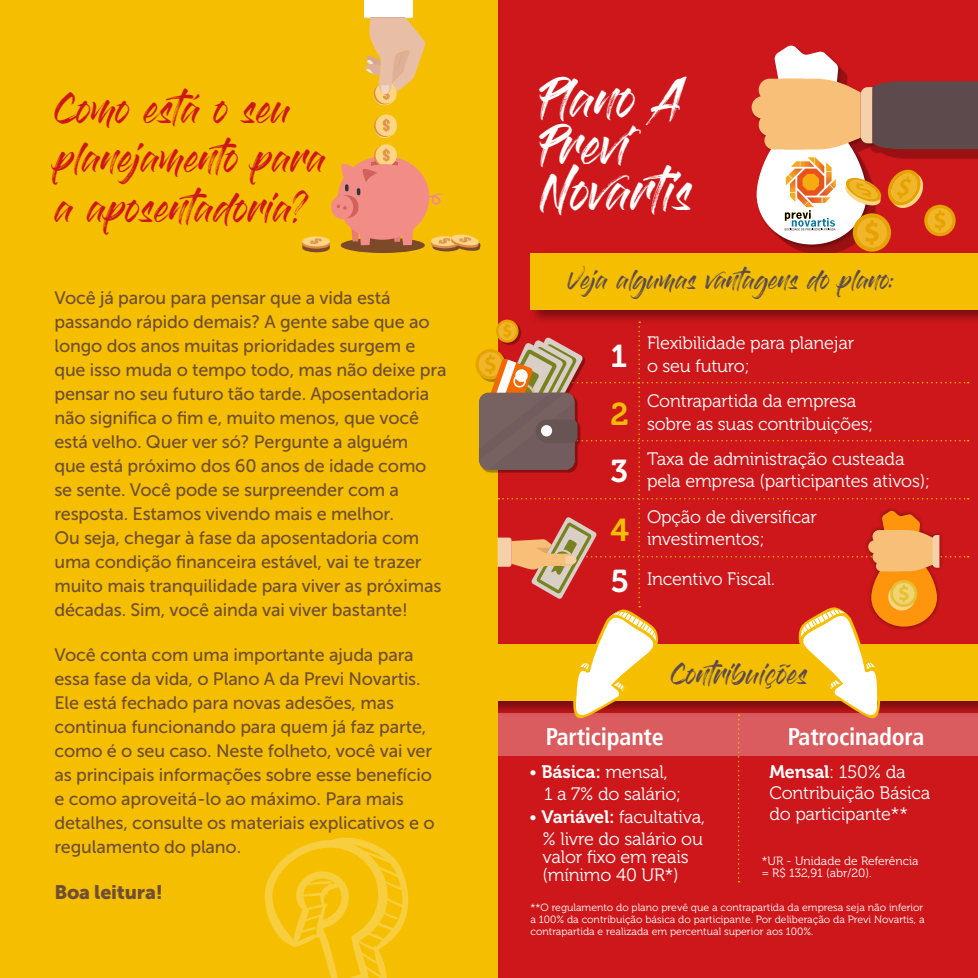
<style>
.page{position:relative;width:978px;height:978px;background:#fff}
.page>*{position:absolute;margin:0;border:0;box-sizing:border-box;transform-origin:0 0}
.t1{font:39px/46.5px "Gloss And Bloom";color:#fff}
.t2{font:31.5px "Museo 700";color:#fff}
.t3{font:31.5px "Museo 700";color:#f2bc00}
.t4{font:31.5px "Museo 700";color:#f5bf00}
.t5{font:30px/49.5px "Gloss And Bloom";color:#cd171a}
.t6{font:700 condensed 24px "Frutiger LT Std";letter-spacing:-.01em;color:#fff}
.t7{font:21px "Gloss And Bloom";color:#5c4a4d}
.t8{font:19.5px "Gloss And Bloom";color:#5c4a4d}
.t9{font:19.5px "Museo Sans 900";letter-spacing:-.01em;color:#704e34}
.t10{font:18px/24px "Museo Sans 500";letter-spacing:-.01em;color:#704e34}
.t11{font:18px/22.5px "Museo 300";letter-spacing:-.01em;color:#fff}
.t12{font:12px/12px "Museo 300";color:#fff}
.t13{font:10.5px/12px "Museo 300";color:#fff;text-align:justify}
.s1{font-family:"Museo 700"}
</style>
<div class="page">
<div style="left:498px;top:0;width:480px;height:978px;background:#cd171a"></div>
<div style="left:751px;top:45px;width:126px;height:204px;background:#000;opacity:.28"></div>
<div style="left:853px;top:213px;width:38px;height:39px;background:#e6a300;border-radius:50%"></div>
<div style="left:857px;top:217px;width:30px;height:31px;background:#f0b529;border-radius:50%"></div>
<svg style="left:752px;top:45px;width:226px;height:200px"></svg>
<div style="left:528px;top:251px;width:450px;height:74px;background:#000;opacity:.43"></div>
<div style="left:531px;top:253px;width:447px;height:56px;background:#f5bf00"></div>
<div style="left:0;top:0;width:498px;height:978px;background:#f5bf00"></div>
<svg style="left:341px;top:238px;width:84px;height:15px"></svg>
<div style="left:374px;top:145px;width:21px;height:22px;background:#ecab41;border-radius:50%"></div>
<div style="left:376px;top:144px;width:21px;height:22px;background:#fcd682;border-radius:50%"></div>
<div style="left:374px;top:115px;width:21px;height:22px;background:#ecac34;border-radius:50%"></div>
<svg style="left:376px;top:114px;width:21px;height:22px"></svg>
<svg style="left:374px;top:118px;width:23px;height:20px"></svg>
<svg style="left:302px;top:148px;width:179px;height:104px"></svg>
<svg style="left:364px;top:16px;width:62px;height:89px"></svg>
<div style="left:364px;top:0;width:49px;height:16px;background:#fff"></div>
<svg style="left:265px;top:837px;width:144px;height:141px"></svg>
<div style="left:475px;top:349px;width:30px;height:31px;background:#e6a300;border-radius:50%"></div>
<div style="left:496px;top:320px;width:23px;height:23px;background:#e6a300;border-radius:50%"></div>
<svg style="left:479px;top:322px;width:490px;height:560px"></svg>
<h3 class="t5" style="left:54px;top:88px;width:273px">Como está o seu planejamento para a aposentadoria?</h3>
<p class="t10" style="left:54px;top:286px;width:394px">Você já parou para pensar que a vida está passando rápido demais? A gente sabe que ao longo dos anos muitas prioridades surgem e que isso muda o tempo todo, mas não deixe pra pensar no seu futuro tão tarde. Aposentadoria não significa o fim e, muito menos, que você está velho. Quer ver só? Pergunte a alguém<br>que está próximo dos 60 anos de idade como se sente. Você pode se surpreender com a resposta. Estamos vivendo mais e melhor.<br>Ou seja, chegar à fase da aposentadoria com uma condição financeira estável, vai te trazer muito mais tranquilidade para viver as próximas décadas. Sim, você ainda vai viver bastante!</p>
<p class="t10" style="left:54px;top:643px;width:382px">Você conta com uma importante ajuda para essa fase da vida, o Plano A da Previ Novartis.<br>Ele está fechado para novas adesões, mas continua funcionando para quem já faz parte, como é o seu caso. Neste folheto, você vai ver as principais informações sobre esse benefício e como aproveitá-lo ao máximo. Para mais detalhes, consulte os materiais explicativos e o regulamento do plano.</p>
<p class="t9" style="left:54px;top:881px;width:110px">Boa leitura!</p>
<h1 class="t1" style="left:540px;top:81px;width:154px">Plano A<br>Previ<br>Novartis</h1>
<p class="t8" style="left:568px;top:271px;width:328px">Veja algumas vantagens do plano:</p>
<p class="t11" style="left:647px;top:332px;width:209px">Flexibilidade para planejar o seu futuro;</p>
<p class="t11" style="left:647px;top:390px;width:228px">Contrapartida da empresa sobre as suas contribuições;</p>
<p class="t11" style="left:647px;top:448px;width:285px">Taxa de administração custeada pela empresa (participantes ativos);</p>
<p class="t11" style="left:647px;top:506px;width:172px">Opção de diversificar investimentos;</p>
<p class="t11" style="left:647px;top:568px;width:129px">Incentivo Fiscal.</p>
<h2 class="t2" style="left:610px;top:338px;width:18px">1</h2>
<h2 class="t3" style="left:610px;top:397px;width:20px">2</h2>
<h2 class="t2" style="left:610px;top:453px;width:19px">3</h2>
<h2 class="t4" style="left:610px;top:512px;width:20px">4</h2>
<h2 class="t2" style="left:610px;top:564px;width:20px">5</h2>
<p class="t7" style="left:671px;top:665px;width:138px">Contribuições</p>
<h3 class="t6" style="left:546px;top:722px;width:119px">Participante</h3>
<h3 class="t6" style="left:788px;top:722px;width:138px">Patrocinadora</h3>
<p class="t11" style="left:544px;top:761px;width:139px;text-indent:-15px">• <span class="s1">Básica:</span> mensal,<br>1 a 7% do salário;</p>
<p class="t11" style="left:529px;top:806px;width:178px;text-align:right">• <span class="s1">Variável:</span> facultativa, % livre do salário ou</p>
<p class="t11" style="left:543px;top:848px;width:148px;line-height:18px">valor fixo em reais (mínimo 40 UR*)</p>
<p class="t11" style="left:769px;top:762px;width:162px;line-height:21px"><span class="s1">Mensal</span>: 150% da<br>Contribuição Básica do participante**</p>
<p class="t12" style="left:762px;top:855px;width:158px">*UR - Unidade de Referência = R$ 132,91 (abr/20).</p>
<p class="t13" style="left:531px;top:901px;width:396px">**O regulamento do plano prevê que a contrapartida da empresa seja não inferior a 100% da contribuição básica do participante. Por deliberação da Previ Novartis, a contrapartida e realizada em percentual superior aos 100%.</p>
</div>
